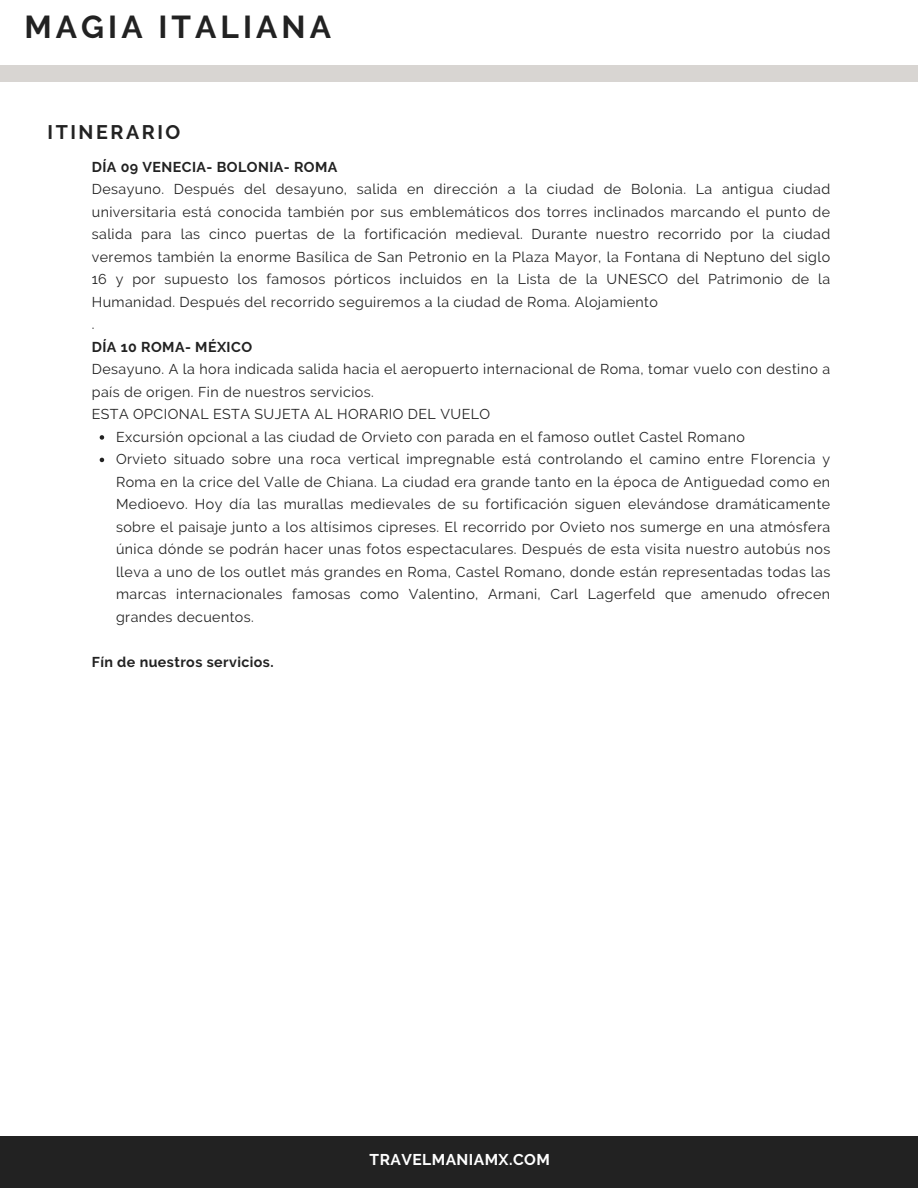
<style>
.page{position:relative;width:918px;height:1188px;background:#fff}
.page>*{position:absolute;margin:0;border:0;box-sizing:border-box;transform-origin:0 0}
.t1{font:700 31.65px "Raleway";letter-spacing:.13em;color:#222}
.t2{font:700 19.65px "Raleway";letter-spacing:.13em;color:#222}
.t3{font:700 15.6px "Raleway";letter-spacing:.03em;color:#fff}
.t4{font:14.25px/22.5px "Raleway";letter-spacing:.03em;color:#222;text-align:justify}
.t5{font:700 14.25px "Raleway";letter-spacing:.03em;color:#222}
</style>
<div class="page">
<div style="left:0;top:66px;width:918px;height:15px;background:#d8d5d2"></div>
<div style="left:0;top:1136px;width:918px;height:52px;background:#222"></div>
<svg style="left:100px;top:435px;width:4px;height:5px"></svg>
<svg style="left:100px;top:458px;width:4px;height:4px"></svg>
<h4 class="t1" style="left:24px;top:8px;width:308px">MAGIA ITALIANA</h4>
<p class="t2" style="left:48px;top:121px;width:134px">ITINERARIO</p>
<h1 class="t5" style="left:92px;top:159px;width:247px">DÍA 09 VENECIA- BOLONIA- ROMA</h1>
<p class="t4" style="left:92px;top:178px;width:740px">Desayuno. Después del desayuno, salida en dirección a la ciudad de Bolonia. La antigua ciudad universitaria está conocida también por sus emblemáticos dos torres inclinados marcando el punto de salida para las cinco puertas de la fortificación medieval. Durante nuestro recorrido por la ciudad veremos también la enorme Basílica de San Petronio en la Plaza Mayor, la Fontana di Neptuno del siglo 16 y por supuesto los famosos pórticos incluidos en la Lista de la UNESCO del Patrimonio de la Humanidad. Después del recorrido seguiremos a la ciudad de Roma. Alojamiento</p>
<h2 class="t4" style="left:92px;top:313px;width:4px">.</h2>
<p class="t5" style="left:92px;top:339px;width:162px">DÍA 10 ROMA- MÉXICO</p>
<p class="t4" style="left:92px;top:358px;width:740px">Desayuno. A la hora indicada salida hacia el aeropuerto internacional de Roma, tomar vuelo con destino a país de origen. Fin de nuestros servicios.</p>
<p class="t4" style="left:92px;top:403px;width:400px">ESTA OPCIONAL ESTA SUJETA AL HORARIO DEL VUELO</p>
<p class="t4" style="left:116px;top:426px;width:630px">Excursión opcional a las ciudad de Orvieto con parada en el famoso outlet Castel Romano</p>
<p class="t4" style="left:116px;top:448px;width:716px">Orvieto situado sobre una roca vertical impregnable está controlando el camino entre Florencia y Roma en la crice del Valle de Chiana. La ciudad era grande tanto en la época de Antiguedad como en Medioevo. Hoy día las murallas medievales de su fortificación siguen elevándose dramáticamente sobre el paisaje junto a los altísimos cipreses. El recorrido por Ovieto nos sumerge en una atmósfera única dónde se podrán hacer unas fotos espectaculares. Después de esta visita nuestro autobús nos lleva a uno de los outlet más grandes en Roma, Castel Romano, donde están representadas todas las marcas internacionales famosas como Valentino, Armani, Carl Lagerfeld que amenudo ofrecen grandes decuentos.</p>
<p class="t5" style="left:92px;top:654px;width:183px">Fín de nuestros servicios.</p>
<p class="t3" style="left:370px;top:1150px;width:182px">TRAVELMANIAMX.COM</p>
</div>
